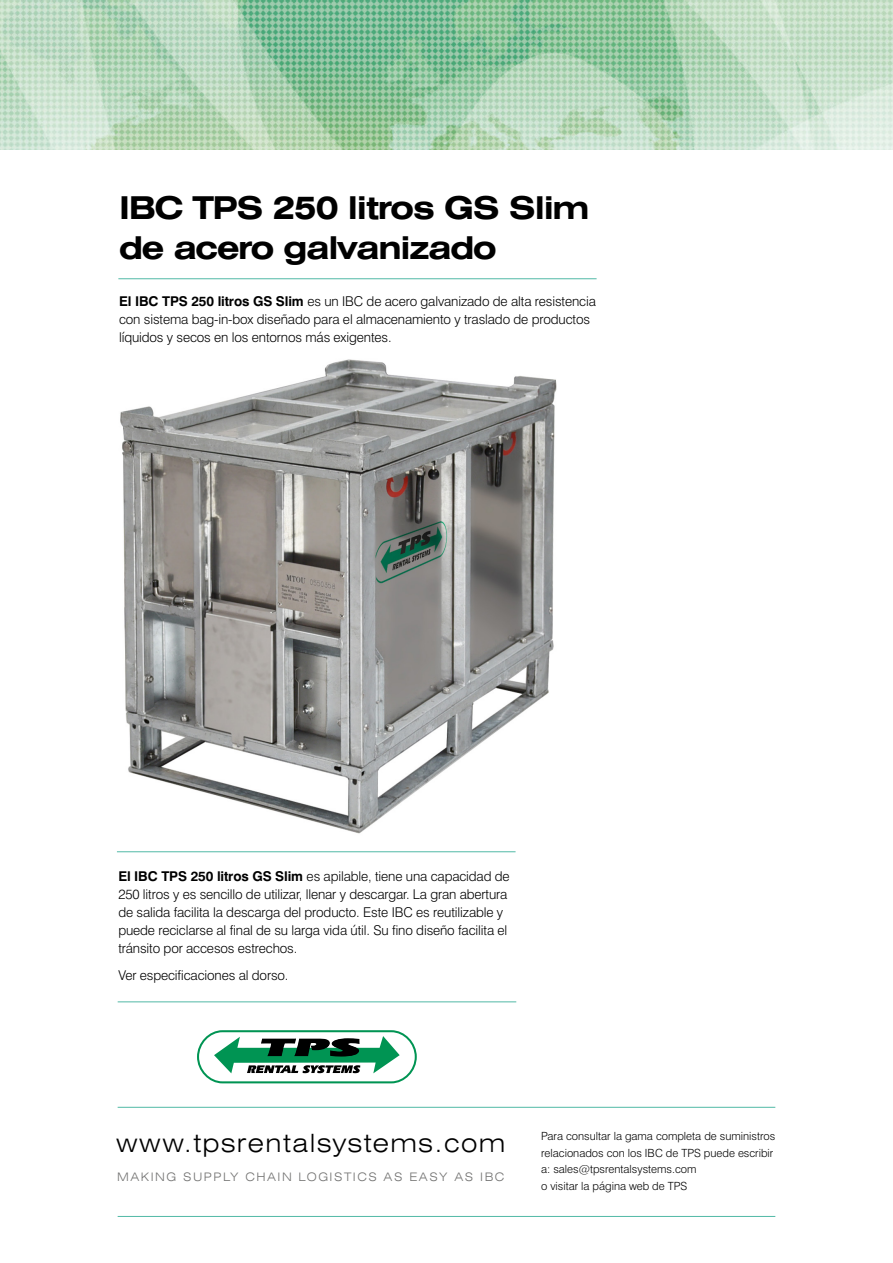
<style>
.page{position:relative;width:893px;height:1263px;background:#fff}
.page>*{position:absolute;margin:0;border:0;box-sizing:border-box;transform-origin:0 0}
.t1{font:700 expanded 31.5px/39.6px "Swiss 721 BT";letter-spacing:-.04em;color:#000}
.t2{font:300 expanded 25.2px "Swiss 721 BT";letter-spacing:.06em;color:#000}
.t3{font:300 13.5px/18px "Swiss 721 BT";letter-spacing:-.01em;color:#000}
.t4{font:300 expanded 11.7px "Swiss 721 BT";letter-spacing:.13em;color:#727271}
.t5{font:300 11.25px/16.5px "Swiss 721 BT";color:#000}
.s1{font-weight:700}
</style>
<div class="page">
<img style="left:120px;top:359px;width:437px;height:475px">
<img style="left:0;top:0;width:893px;height:150px">
<hr style="left:117px;top:851px;width:399px;height:1px;background:#51b9a6">
<hr style="left:118px;top:1107px;width:657px;height:1px;background:#51b9a6">
<hr style="left:118px;top:1216px;width:657px;height:1px;background:#51b9a6">
<svg style="left:197px;top:1030px;width:220px;height:53px"></svg>
<hr style="left:118px;top:1001px;width:398px;height:1px;background:#51b9a6">
<hr style="left:118px;top:278px;width:479px;height:1px;background:#51b9a6">
<h1 class="t1" style="left:119px;top:188px;width:472px">IBC TPS 250 litros GS Slim de acero galvanizado</h1>
<p class="t3" style="left:119px;top:292px;width:478px"><span class="s1">El IBC TPS 250 litros GS Slim</span> es un IBC de acero galvanizado de alta resistencia con sistema bag-in-box diseñado para el almacenamiento y traslado de productos líquidos y secos en los entornos más exigentes.</p>
<p class="t3" style="left:118px;top:867px;width:393px"><span class="s1">El IBC TPS 250 litros GS Slim</span> es apilable, tiene una capacidad de 250 litros y es sencillo de utilizar, llenar y descargar. La gran abertura de salida facilita la descarga del producto. Este IBC es reutilizable y puede reciclarse al final de su larga vida útil. Su fino diseño facilita el tránsito por accesos estrechos.</p>
<p class="t3" style="left:118px;top:966px;width:172px">Ver especificaciones al dorso.</p>
<h2 class="t2" style="left:116px;top:1128px;width:391px">www.tpsrentalsystems.com</h2>
<p class="t4" style="left:117px;top:1170px;width:389px">MAKING SUPPLY CHAIN LOGISTICS AS EASY AS IBC</p>
<p class="t5" style="left:541px;top:1128px;width:236px">Para consultar la gama completa de suministros relacionados con los IBC de TPS puede escribir a: sales@tpsrentalsystems.com<br>o visitar la página web de TPS</p>
</div>
